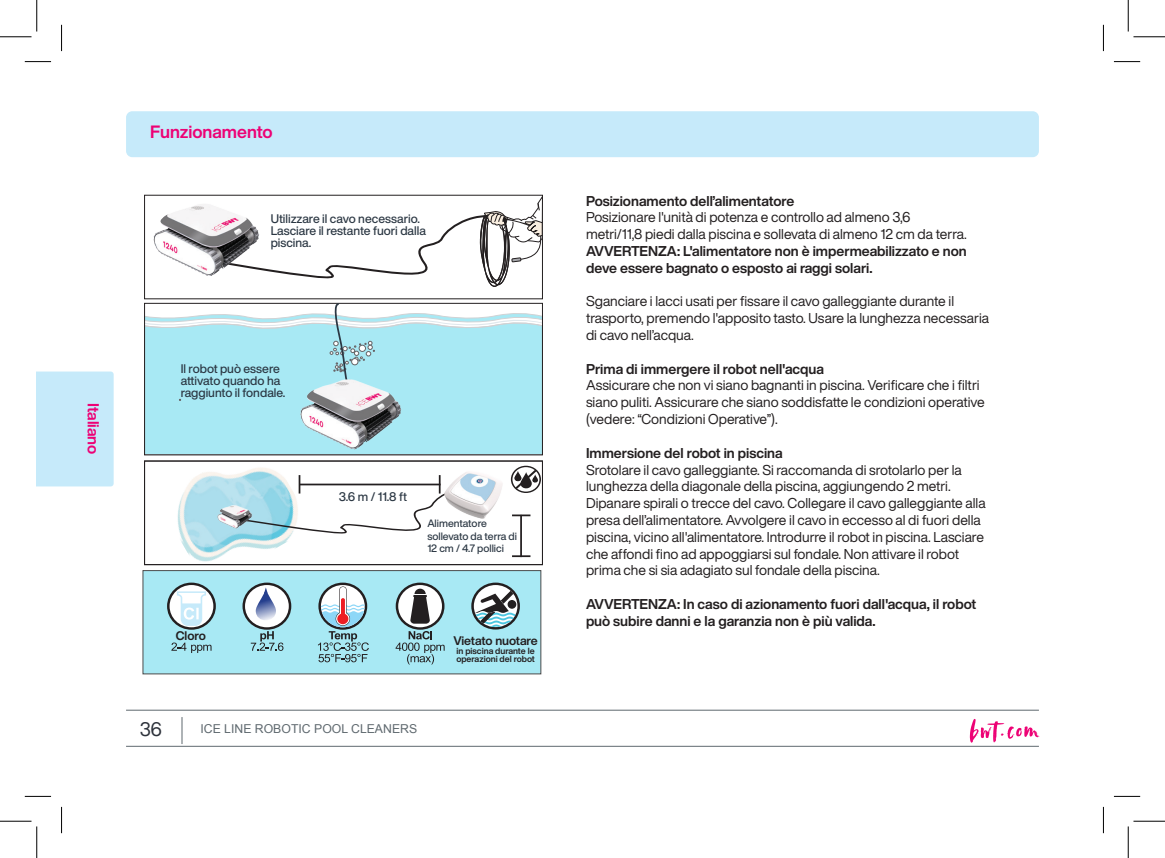
<style>
.page{position:relative;width:1165px;height:858px;background:#fff}
.page>*{position:absolute;margin:0;border:0;box-sizing:border-box;transform-origin:0 0}
.t1{font:19.25px "Helvetica Now Display";color:#2d323b}
.t2{font:700 17.5px "Helvetica Now Display";color:#ed0275}
.t3{font:700 15.75px "Helvetica Now Display";color:#ed0275}
.t4{font:14px/16.8px "Helvetica Now Display";color:#231f20}
.t5{font:700 14px/16.8px "Helvetica Now Display";color:#231f20}
.t6{font:500 12.25px/12.2px "Helvetica Now Display";color:#2b3743}
.t7{font:12.25px "Arial";color:#5f696f}
.t8{font:700 12.25px "Helvetica Now Display";letter-spacing:-.005em;color:#231f20}
.t9{font:500 10.5px/12.2px "Helvetica Now Display";color:#2b3743}
.t10{font:700 8.75px/8.8px "Helvetica Now Display";color:#231f20}
.s1{font-weight:700}
</style>
<div class="page">
<hr style="left:126px;top:745px;width:913px;height:1px;background:#5f696f">
<hr style="left:126px;top:709px;width:913px;height:1px;background:#5f696f">
<svg style="left:182px;top:717px;width:1px;height:26px"></svg>
<svg style="left:970px;top:719px;width:69px;height:23px"></svg>
<div style="left:37px;top:371px;width:77px;height:115px;background:#c6eafa"></div>
<div style="left:126px;top:111px;width:913px;height:46px;background:#c6eafa;border-radius:6px"></div>
<div style="left:143px;top:570px;width:398px;height:103px;background:#a8e9f4"></div>
<img style="left:157px;top:455px;width:156px;height:131px">
<svg style="left:206px;top:196px;width:337px;height:91px"></svg>
<svg style="left:396px;top:631px;width:49px;height:33px"></svg>
<svg style="left:396px;top:582px;width:48px;height:47px"></svg>
<div style="left:398px;top:585px;width:44px;height:42px;background:#fff;border-radius:50%"></div>
<svg style="left:410px;top:588px;width:20px;height:35px"></svg>
<svg style="left:251px;top:631px;width:32px;height:19px"></svg>
<svg style="left:242px;top:582px;width:49px;height:47px"></svg>
<div style="left:245px;top:585px;width:44px;height:42px;background:#fff;border-radius:50%"></div>
<svg style="left:254px;top:583px;width:23px;height:37px"></svg>
<svg style="left:318px;top:582px;width:49px;height:47px"></svg>
<svg style="left:318px;top:586px;width:51px;height:76px"></svg>
<svg style="left:171px;top:642px;width:41px;height:10px"></svg>
<svg style="left:167px;top:582px;width:49px;height:47px"></svg>
<div style="left:170px;top:585px;width:43px;height:42px;background:#fff;border-radius:50%"></div>
<svg style="left:177px;top:591px;width:29px;height:34px"></svg>
<svg style="left:471px;top:582px;width:49px;height:47px"></svg>
<svg style="left:474px;top:586px;width:43px;height:41px;background:#96a7ab"></svg>
<div style="left:144px;top:461px;width:399px;height:103px;border:1px solid #231f20"></div>
<svg style="left:511px;top:465px;width:30px;height:28px"></svg>
<svg style="left:512px;top:467px;width:27px;height:24px"></svg>
<svg style="left:514px;top:469px;width:27px;height:24px"></svg>
<svg style="left:242px;top:475px;width:199px;height:60px"></svg>
<hr style="left:520px;top:514px;width:2px;height:43px;background:#231f20">
<svg style="left:512px;top:514px;width:18px;height:2px"></svg>
<svg style="left:512px;top:555px;width:18px;height:2px"></svg>
<img style="left:441px;top:462px;width:65px;height:57px">
<div style="left:146px;top:403px;width:395px;height:50px;background:#a8e9f4"></div>
<svg style="left:144px;top:302px;width:399px;height:101px"></svg>
<img style="left:153px;top:200px;width:108px;height:75px">
<img style="left:217px;top:504px;width:35px;height:25px">
<img style="left:296px;top:376px;width:108px;height:77px">
<svg style="left:25px;top:61px;width:26px;height:1px"></svg>
<svg style="left:1114px;top:61px;width:26px;height:1px"></svg>
<svg style="left:25px;top:795px;width:26px;height:1px"></svg>
<svg style="left:1114px;top:795px;width:26px;height:1px"></svg>
<svg style="left:61px;top:25px;width:1px;height:26px"></svg>
<svg style="left:61px;top:806px;width:1px;height:26px"></svg>
<svg style="left:1103px;top:25px;width:1px;height:26px"></svg>
<svg style="left:1103px;top:806px;width:1px;height:26px"></svg>
<hr style="left:0;top:36px;width:32px;height:1px;background:#000">
<hr style="left:1133px;top:36px;width:32px;height:1px;background:#000">
<hr style="left:0;top:820px;width:32px;height:1px;background:#000">
<hr style="left:1133px;top:820px;width:32px;height:1px;background:#000">
<hr style="left:36px;top:0;width:1px;height:32px;background:#000">
<hr style="left:36px;top:826px;width:1px;height:31px;background:#000">
<hr style="left:1128px;top:0;width:1px;height:32px;background:#000">
<hr style="left:1128px;top:826px;width:1px;height:31px;background:#000">
<p class="t2" style="left:150px;top:120px;width:124px">Funzionamento</p>
<p class="t6" style="left:271px;top:212px;width:157px">Utilizzare il cavo necessario.<br>Lasciare il restante fuori dalla piscina.</p>
<p class="t3" style="left:104px;top:403px;width:53px;rotate:90deg">Italiano</p>
<p class="t6" style="left:181px;top:362px;width:106px">Il robot può essere attivato quando ha raggiunto il fondale.</p>
<p class="t6" style="left:339px;top:490px;width:70px">3.6 m / 11.8 ft</p>
<p class="t9" style="left:427px;top:517px;width:91px">Alimentatore sollevato da terra di<br>12 cm / 4.7 pollici</p>
<p class="t8" style="left:176px;top:627px;width:32px">Cloro</p>
<h1 class="t1" style="left:140px;top:715px;width:24px">36</h1>
<p class="t7" style="left:200px;top:720px;width:218px">ICE LINE ROBOTIC POOL CLEANERS</p>
<p class="t8" style="left:453px;top:632px;width:86px">Vietato nuotare</p>
<p class="t10" style="left:456px;top:646px;width:80px">in piscina durante le operazioni del robot</p>
<p class="t5" style="left:586px;top:192px;width:210px">Posizionamento dell’alimentatore</p>
<p class="t4" style="left:586px;top:209px;width:382px">Posizionare l'unità di potenza e controllo ad almeno 3,6 metri/11,8 piedi dalla piscina e sollevata di almeno 12 cm da terra.<br><span class="s1">AVVERTENZA: L'alimentatore non è impermeabilizzato e non deve essere bagnato o esposto ai raggi solari.</span></p>
<p class="t4" style="left:586px;top:293px;width:404px">Sganciare i lacci usati per fissare il cavo galleggiante durante il trasporto, premendo l'apposito tasto. Usare la lunghezza necessaria di cavo nell’acqua.</p>
<p class="t5" style="left:586px;top:360px;width:239px">Prima di immergere il robot nell'acqua</p>
<p class="t4" style="left:586px;top:377px;width:400px">Assicurare che non vi siano bagnanti in piscina. Verificare che i filtri siano puliti. Assicurare che siano soddisfatte le condizioni operative (vedere: “Condizioni Operative”).</p>
<p class="t5" style="left:586px;top:444px;width:198px">Immersione del robot in piscina</p>
<p class="t4" style="left:586px;top:461px;width:401px">Srotolare il cavo galleggiante. Si raccomanda di srotolarlo per la lunghezza della diagonale della piscina, aggiungendo 2 metri.<br>Dipanare spirali o trecce del cavo. Collegare il cavo galleggiante alla presa dell’alimentatore. Avvolgere il cavo in eccesso al di fuori della piscina, vicino all'alimentatore. Introdurre il robot in piscina. Lasciare che affondi fino ad appoggiarsi sul fondale. Non attivare il robot prima che si sia adagiato sul fondale della piscina.</p>
<p class="t5" style="left:586px;top:595px;width:392px">AVVERTENZA: In caso di azionamento fuori dall'acqua, il robot può subire danni e la garanzia non è più valida.</p>
</div>
